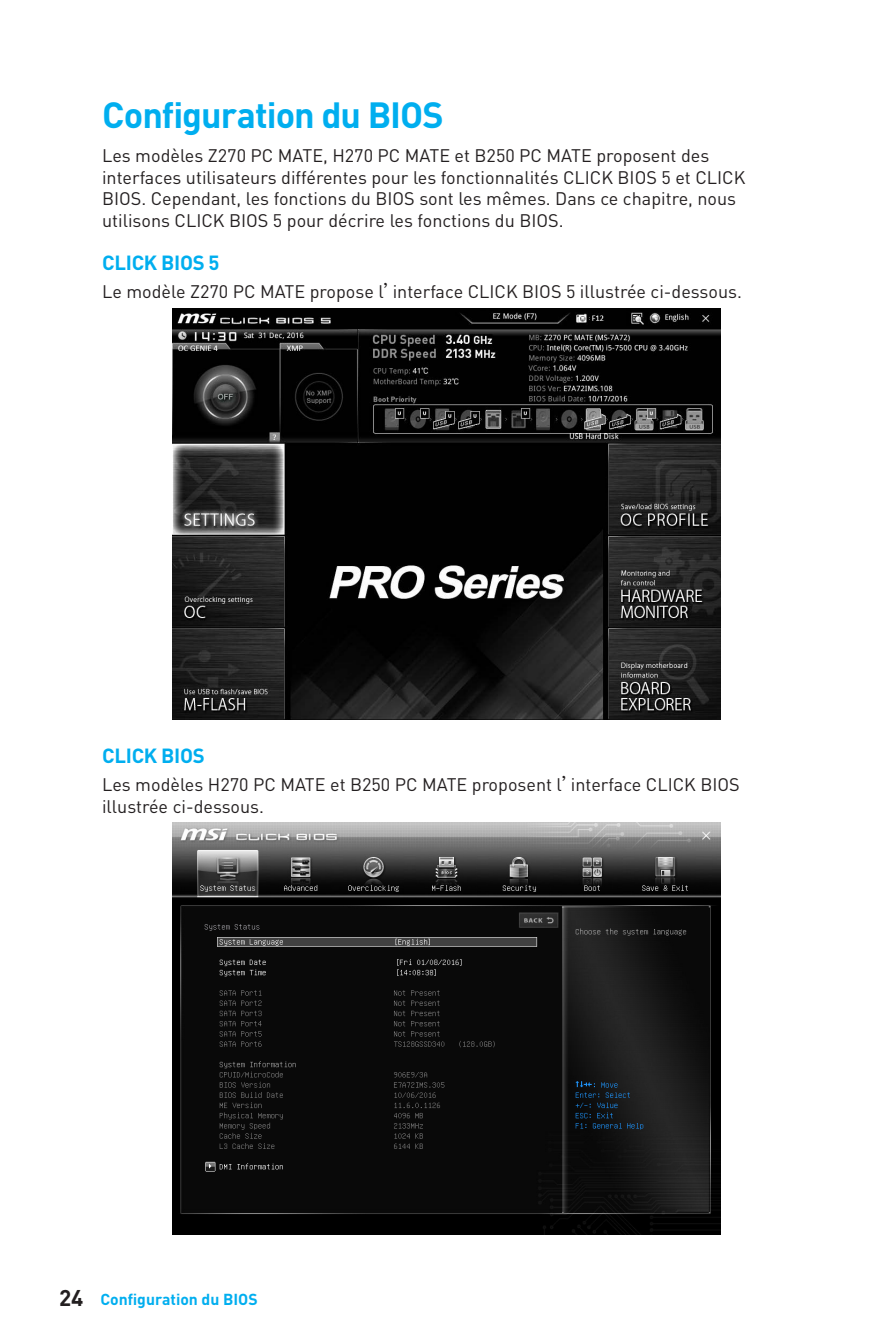
<style>
.page{position:relative;width:893px;height:1340px;background:#fff}
.page>*{position:absolute;margin:0;border:0;box-sizing:border-box;transform-origin:0 0}
.t1{font:700 36px "DIN Pro";letter-spacing:-.03em;color:#00aeef}
.t2{font:700 20.25px "DIN Pro";letter-spacing:-.015em;color:#00aeef}
.t3{font:18px/21.6px "DIN Pro";color:#231f20}
.t4{font:700 15.75px "DIN Pro";color:#00aeef}
.s1{font-family:"Noto Sans CJ Ktc"}
.s2{font-size:22.5px;color:#231f20}
</style>
<div class="page">
<img style="left:172px;top:308px;width:549px;height:411px">
<img style="left:172px;top:822px;width:549px;height:412px">
<h1 class="t1" style="left:102px;top:90px;width:343px">Configuration du BIOS</h1>
<p class="t3" style="left:102px;top:144px;width:645px">Les modèles Z270 PC MATE, H270 PC MATE et B250 PC MATE proposent des interfaces utilisateurs différentes pour les fonctionnalités CLICK BIOS 5 et CLICK BIOS. Cependant, les fonctions du BIOS sont les mêmes. Dans ce chapitre, nous utilisons CLICK BIOS 5 pour décrire les fonctions du BIOS.</p>
<p class="t2" style="left:102px;top:249px;width:119px">CLICK BIOS 5</p>
<p class="t3" style="left:102px;top:280px;width:641px">Le modèle Z270 PC MATE propose l<span class="s1">’</span>interface CLICK BIOS 5 illustrée ci-dessous.</p>
<p class="t2" style="left:102px;top:742px;width:104px">CLICK BIOS</p>
<p class="t3" style="left:102px;top:773px;width:639px">Les modèles H270 PC MATE et B250 PC MATE proposent l<span class="s1">’</span>interface CLICK BIOS illustrée ci-dessous.</p>
<p class="t4" style="left:59px;top:1288px;width:200px"><span class="s2">24</span> Configuration du BIOS</p>
</div>
